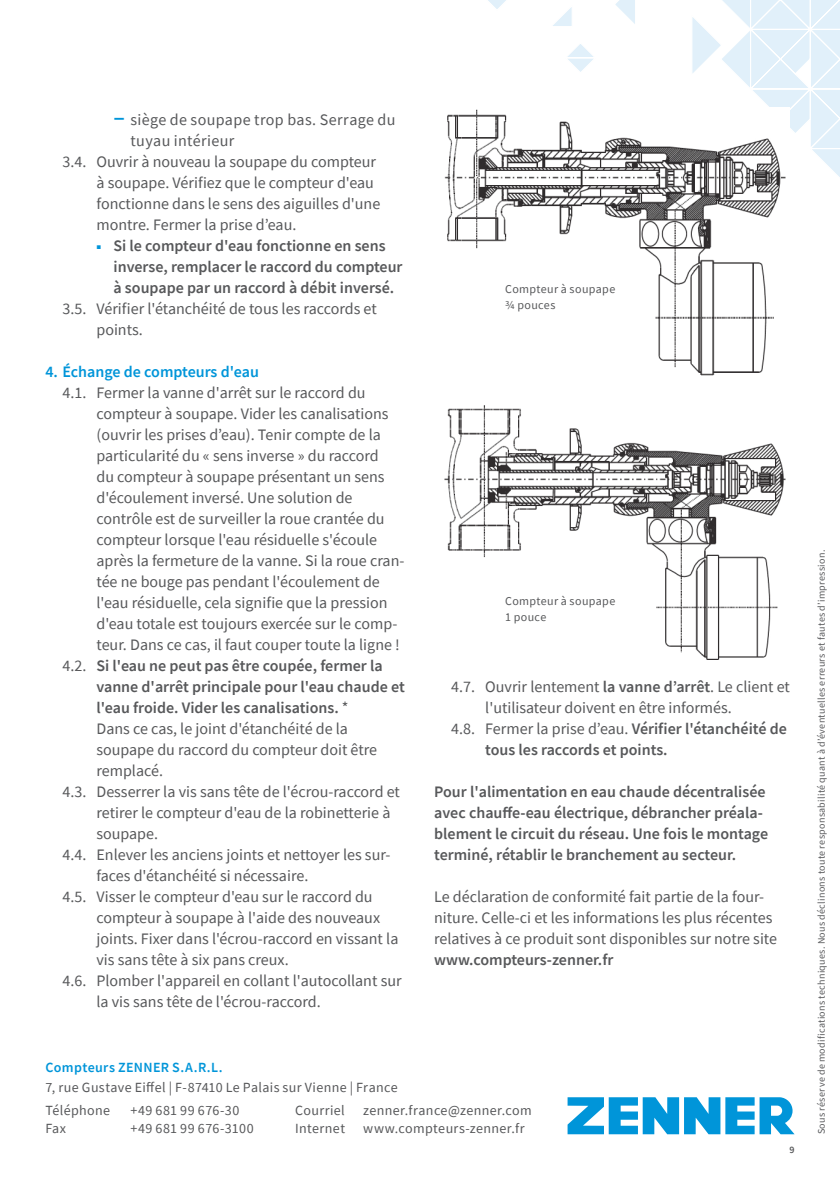
<style>
.page{position:relative;width:840px;height:1191px;background:#fff}
.page>*{position:absolute;margin:0;border:0;box-sizing:border-box;transform-origin:0 0}
.t1{font:16px/21px "Source Sans Pro";color:#57585a}
.t2{font:600 16px/21px "Source Sans Pro";color:#57585a}
.t3{font:16px "Source Sans Pro";letter-spacing:.02em;color:#57585a}
.t4{font:600 16px "Source Sans Pro";color:#0095d9}
.t5{font:14px/23.6px "Source Sans Pro";letter-spacing:.025em;color:#57585a}
.t6{font:600 14px "Source Sans Pro";letter-spacing:.025em;color:#0095d9}
.t7{font:12px/16px "Source Sans Pro";letter-spacing:.03em;color:#57585a}
.t8{font:10px "Source Sans Pro";letter-spacing:.03em;color:#57585a}
.t9{font:600 10px "Source Sans Pro";color:#57585a}
.s1{font-weight:600;font-size:24px;color:#0095d9}
.s2{font-weight:400}
.s3{font-weight:600}
</style>
<div class="page">
<svg style="left:488px;top:0;width:351px;height:176px"></svg>
<svg style="left:567px;top:1097px;width:227px;height:37px"></svg>
<img style="left:444px;top:107px;width:345px;height:269px">
<img style="left:444px;top:405px;width:342px;height:255px">
<p class="t3" style="left:113px;top:110px;width:283px"><span class="s1">–</span> siège de soupape trop bas. Serrage du</p>
<p class="t3" style="left:130px;top:131px;width:105px">tuyau intérieur</p>
<p class="t1" style="left:62px;top:151px;width:315px">3.4. Ouvrir à nouveau la soupape du compteur</p>
<p class="t1" style="left:96px;top:172px;width:279px">à soupape. Vérifiez que le compteur d'eau</p>
<p class="t1" style="left:96px;top:193px;width:285px">fonctionne dans le sens des aiguilles d'une</p>
<p class="t1" style="left:96px;top:214px;width:201px">montre. Fermer la prise d’eau.</p>
<p class="t2" style="left:113px;top:235px;width:290px;text-indent:-17px"><sup>■</sup> Si le compteur d'eau fonctionne en sens inverse, remplacer le raccord du compteur à soupape par un raccord à débit inversé.</p>
<p class="t1" style="left:96px;top:298px;width:282px;text-indent:-34px">3.5. Vérifier l'étanchéité de tous les raccords et points.</p>
<p class="t4" style="left:45px;top:362px;width:215px">4. Échange de compteurs d'eau</p>
<p class="t1" style="left:62px;top:382px;width:304px">4.1. Fermer la vanne d'arrêt sur le raccord du</p>
<p class="t1" style="left:96px;top:403px;width:293px">compteur à soupape. Vider les canalisations</p>
<p class="t1" style="left:96px;top:424px;width:286px">(ouvrir les prises d’eau). Tenir compte de la</p>
<p class="t1" style="left:96px;top:445px;width:284px">particularité du « sens inverse » du raccord</p>
<p class="t1" style="left:96px;top:466px;width:289px">du compteur à soupape présentant un sens</p>
<p class="t1" style="left:96px;top:487px;width:257px">d'écoulement inversé. Une solution de</p>
<p class="t1" style="left:96px;top:508px;width:289px">contrôle est de surveiller la roue crantée du</p>
<p class="t1" style="left:96px;top:529px;width:282px">compteur lorsque l'eau résiduelle s'écoule</p>
<p class="t1" style="left:96px;top:550px;width:309px">après la fermeture de la vanne. Si la roue cran-</p>
<p class="t1" style="left:96px;top:571px;width:285px">tée ne bouge pas pendant l'écoulement de</p>
<p class="t1" style="left:96px;top:592px;width:292px">l'eau résiduelle, cela signifie que la pression</p>
<p class="t1" style="left:96px;top:613px;width:302px">d'eau totale est toujours exercée sur le comp-</p>
<p class="t1" style="left:96px;top:634px;width:305px">teur. Dans ce cas, il faut couper toute la ligne !</p>
<p class="t2" style="left:62px;top:655px;width:321px"><span class="s2">4.2.</span> Si l'eau ne peut pas être coupée, fermer la</p>
<p class="t2" style="left:96px;top:676px;width:309px">vanne d'arrêt principale pour l'eau chaude et</p>
<p class="t2" style="left:96px;top:697px;width:253px">l'eau froide. Vider les canalisations. <span class="s2">*</span></p>
<p class="t1" style="left:96px;top:718px;width:253px">Dans ce cas, le joint d'étanchéité de la</p>
<p class="t1" style="left:96px;top:739px;width:282px">soupape du raccord du compteur doit être</p>
<p class="t1" style="left:96px;top:760px;width:68px">remplacé.</p>
<p class="t1" style="left:62px;top:781px;width:339px">4.3. Desserrer la vis sans tête de l'écrou-raccord et</p>
<p class="t1" style="left:96px;top:802px;width:295px">retirer le compteur d'eau de la robinetterie à</p>
<p class="t1" style="left:96px;top:823px;width:63px">soupape.</p>
<p class="t1" style="left:62px;top:844px;width:329px">4.4. Enlever les anciens joints et nettoyer les sur-</p>
<p class="t1" style="left:96px;top:865px;width:213px">faces d'étanchéité si nécessaire.</p>
<p class="t1" style="left:62px;top:886px;width:311px">4.5. Visser le compteur d'eau sur le raccord du</p>
<p class="t1" style="left:96px;top:907px;width:285px">compteur à soupape à l'aide des nouveaux</p>
<p class="t1" style="left:96px;top:928px;width:303px">joints. Fixer dans l'écrou-raccord en vissant la</p>
<p class="t1" style="left:96px;top:949px;width:193px">vis sans tête à six pans creux.</p>
<p class="t1" style="left:62px;top:970px;width:340px">4.6. Plomber l'appareil en collant l'autocollant sur</p>
<p class="t1" style="left:96px;top:991px;width:226px">la vis sans tête de l'écrou-raccord.</p>
<p class="t7" style="left:505px;top:280px;width:112px">Compteur à soupape ¾ pouces</p>
<p class="t7" style="left:505px;top:592px;width:112px">Compteur à soupape<br>1 pouce</p>
<p class="t1" style="left:451px;top:676px;width:340px">4.7. Ouvrir lentement <span class="s3">la vanne d’arrêt</span>. Le client et</p>
<p class="t1" style="left:485px;top:697px;width:248px">l'utilisateur doivent en être informés.</p>
<p class="t1" style="left:451px;top:718px;width:337px">4.8. Fermer la prise d’eau. <span class="s3">Vérifier l'étanchéité de</span></p>
<p class="t2" style="left:485px;top:738px;width:184px">tous les raccords et points.</p>
<p class="t2" style="left:434px;top:780px;width:335px">Pour l'alimentation en eau chaude décentralisée avec chauffe-eau électrique, débrancher préala&shy;blement le circuit du réseau. Une fois le montage terminé, rétablir le branchement au secteur.</p>
<p class="t1" style="left:434px;top:886px;width:344px">Le déclaration de conformité fait partie de la four&shy;niture. Celle-ci et les informations les plus récentes relatives à ce produit sont disponibles sur notre site</p>
<p class="t2" style="left:434px;top:948px;width:181px">www.compteurs-zenner.fr</p>
<p class="t6" style="left:45px;top:1058px;width:179px">Compteurs ZENNER S.A.R.L.</p>
<p class="t5" style="left:45px;top:1075px;width:353px">7, rue Gustave Eiffel | F-87410 Le Palais sur Vienne | France<br>Téléphone</p>
<p class="t5" style="left:295px;top:1098px;width:51px">Courriel</p>
<p class="t5" style="left:363px;top:1098px;width:170px">zenner.france@zenner.com</p>
<p class="t5" style="left:295px;top:1116px;width:51px">Internet</p>
<p class="t5" style="left:363px;top:1116px;width:163px">www.compteurs-zenner.fr</p>
<p class="t5" style="left:130px;top:1098px;width:110px">+49 681 99 676-30</p>
<p class="t5" style="left:45px;top:1116px;width:22px">Fax</p>
<p class="t5" style="left:130px;top:1116px;width:125px">+49 681 99 676-3100</p>
<p class="t9" style="left:789px;top:1143px;width:7px">9</p>
<p class="t8" style="left:814px;top:1134px;width:586px;rotate:-90deg">Sous réserve de modifications techniques. Nous déclinons toute responsabilité quant à d’éventuelles erreurs et fautes d’impression.</p>
</div>
